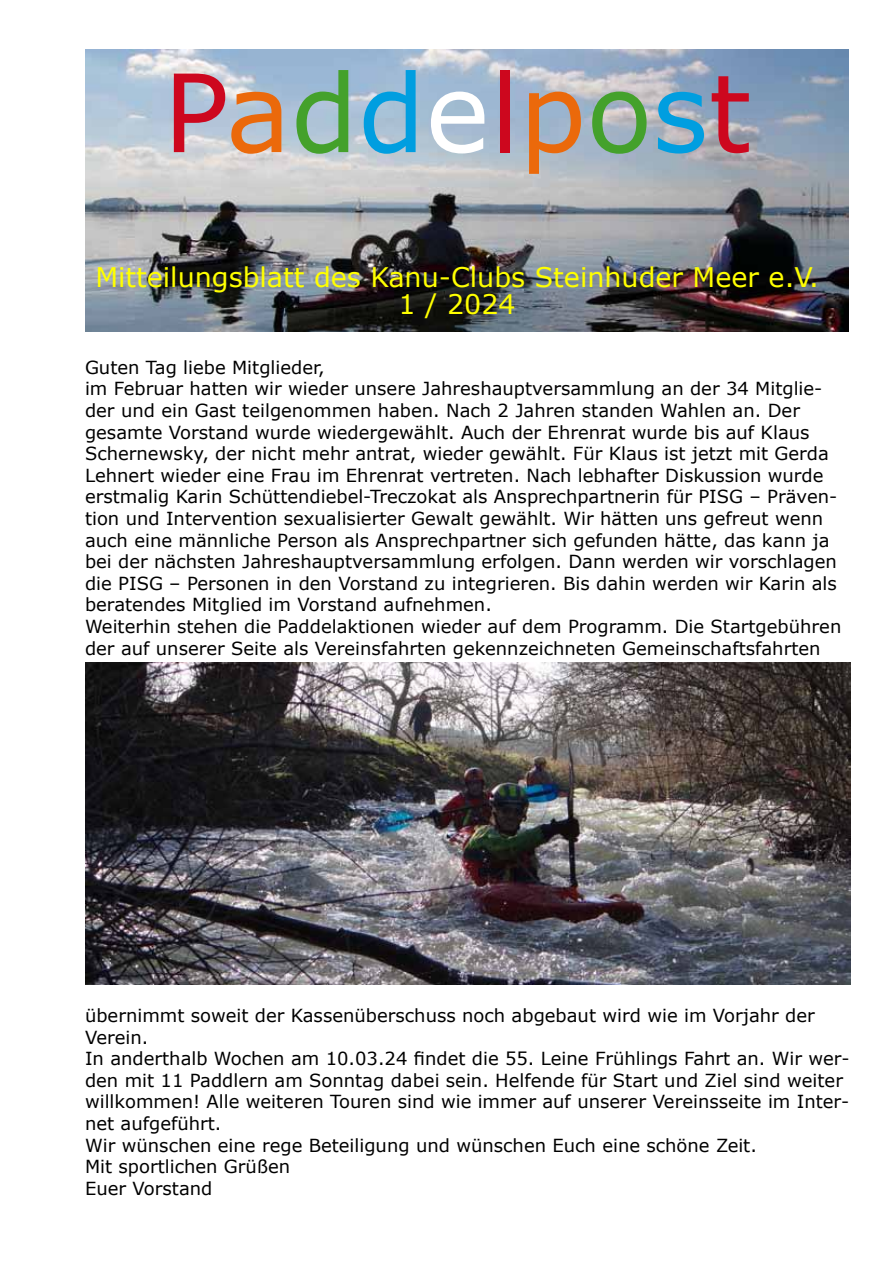
<style>
.page{position:relative;width:893px;height:1263px;background:#fff}
.page>*{position:absolute;margin:0;border:0;box-sizing:border-box;transform-origin:0 0}
.t1{font:108px "Verdana";color:#cd071e}
.t2{font:27px/27px "Verdana";color:#ff0;text-align:center}
.t3{font:18px/21.6px "Verdana";color:#000}
.s1{color:#eb690b}
.s2{color:#44a12b}
.s3{color:#009ee0}
.s4{color:#fff}
</style>
<div class="page">
<img style="left:85px;top:49px;width:763px;height:283px">
<img style="left:85px;top:663px;width:765px;height:321px">
<h1 class="t1" style="left:163px;top:39px;width:589px">P<span class="s1">a</span><span class="s2">d</span><span class="s3">d</span><span class="s4">e</span>l<span class="s1">p</span><span class="s2">o</span><span class="s3">s</span>t</h1>
<h2 class="t2" style="left:95px;top:264px;width:725px">Mitteilungsblatt des Kanu-Clubs Steinhuder Meer e.V.<br>1 / 2024</h2>
<p class="t3" style="left:85px;top:356px;width:758px">Guten Tag liebe Mitglieder,<br>im Februar hatten wir wieder unsere Jahreshauptversammlung an der 34 Mitglie&shy;der und ein Gast teilgenommen haben. Nach 2 Jahren standen Wahlen an. Der gesamte Vorstand wurde wiedergewählt. Auch der Ehrenrat wurde bis auf Klaus Schernewsky, der nicht mehr antrat, wieder gewählt. Für Klaus ist jetzt mit Gerda Lehnert wieder eine Frau im Ehrenrat vertreten. Nach lebhafter Diskussion wurde erstmalig Karin Schüttendiebel-Treczokat als Ansprechpartnerin für PISG – Präven&shy;tion und Intervention sexualisierter Gewalt gewählt. Wir hätten uns gefreut wenn auch eine männliche Person als Ansprechpartner sich gefunden hätte, das kann ja bei der nächsten Jahreshauptversammlung erfolgen. Dann werden wir vorschlagen die PISG – Personen in den Vorstand zu integrieren. Bis dahin werden wir Karin als beratendes Mitglied im Vorstand aufnehmen.<br>Weiterhin stehen die Paddelaktionen wieder auf dem Programm. Die Startgebühren der auf unserer Seite als Vereinsfahrten gekennzeichneten Gemeinschaftsfahrten</p>
<p class="t3" style="left:85px;top:1004px;width:766px">übernimmt soweit der Kassenüberschuss noch abgebaut wird wie im Vorjahr der Verein.<br>In anderthalb Wochen am 10.03.24 findet die 55. Leine Frühlings Fahrt an. Wir wer&shy;den mit 11 Paddlern am Sonntag dabei sein. Helfende für Start und Ziel sind weiter willkommen! Alle weiteren Touren sind wie immer auf unserer Vereinsseite im Inter&shy;net aufgeführt.<br>Wir wünschen eine rege Beteiligung und wünschen Euch eine schöne Zeit.<br>Mit sportlichen Grüßen<br>Euer Vorstand</p>
</div>
